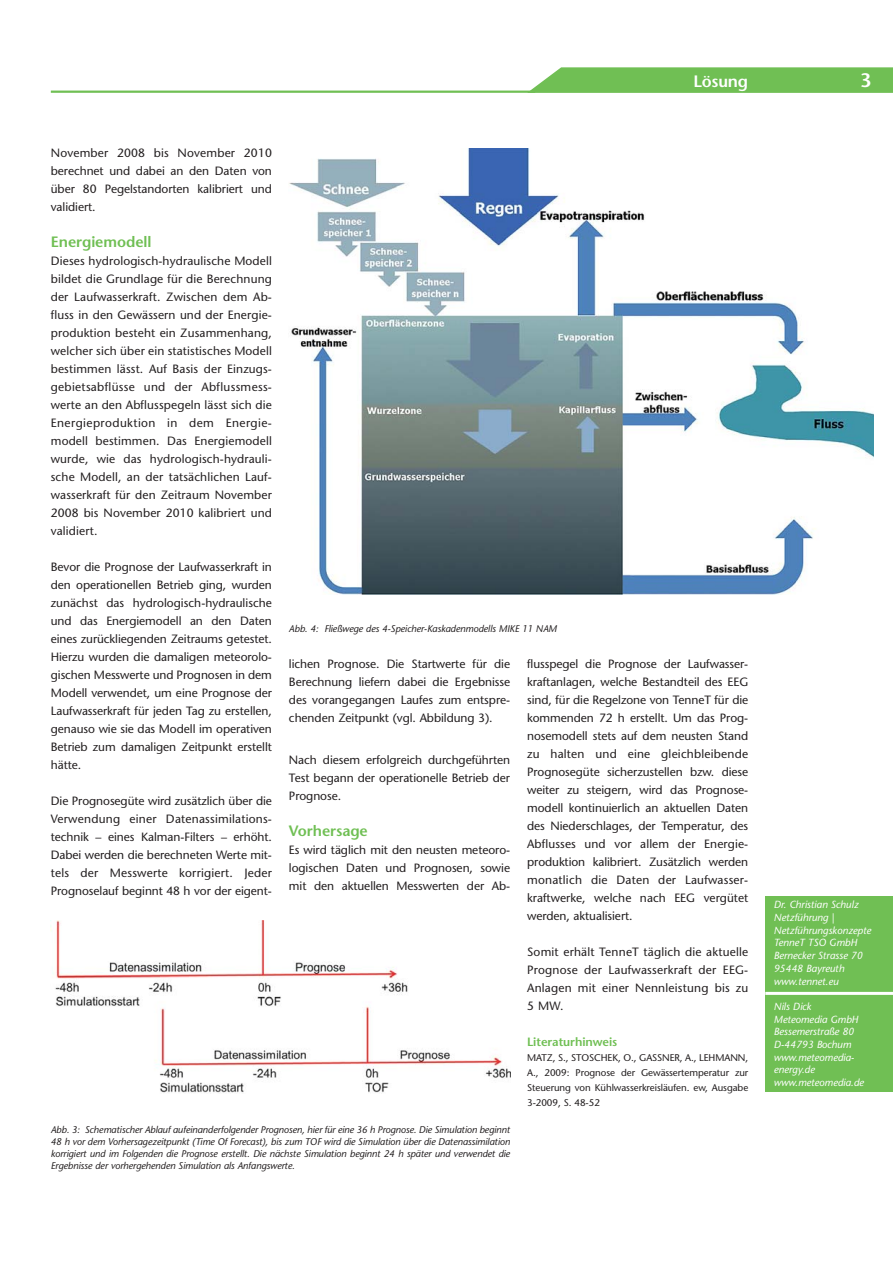
<style>
.page{position:relative;width:893px;height:1263px;background:#fff}
.page>*{position:absolute;margin:0;border:0;box-sizing:border-box;transform-origin:0 0}
.t1{font:600 19.5px "Stone Sans";color:#fff}
.t2{font:600 16.5px "Stone Sans";letter-spacing:-.01em;color:#fff}
.t3{font:600 15px "Stone Sans";letter-spacing:-.005em;color:#70bf54}
.t4{font:12px/18px "Stone Sans";letter-spacing:-.005em;color:#231f20;text-align:justify}
.t5{font:600 12px "Stone Sans";letter-spacing:-.005em;color:#70bf54}
.t6{font:italic 10.35px/12.8px "Stone Sans";letter-spacing:-.005em;color:#fff}
.t7{font:italic 9.75px/12px "Stone Sans";letter-spacing:-.01em;color:#231f20;text-align:justify}
.t8{font:9.75px/15px "Stone Sans";letter-spacing:-.005em;color:#231f20;text-align:justify}
</style>
<div class="page">
<hr style="left:51px;top:91px;width:484px;height:2px;background:#70bf54">
<svg style="left:527px;top:67px;width:365px;height:26px;background:#79c35e"></svg>
<img style="left:55px;top:921px;width:455px;height:172px">
<img style="left:289px;top:148px;width:585px;height:446px">
<div style="left:765px;top:896px;width:127px;height:196px;background:#70bf54"></div>
<hr style="left:765px;top:992px;width:127px;height:3px;background:#fff">
<h2 class="t2" style="left:693px;top:74px;width:56px">Lösung</h2>
<h1 class="t1" style="left:860px;top:73px;width:13px">3</h1>
<p class="t4" style="left:51px;top:145px;width:223px">November 2008 bis November 2010 berechnet und dabei an den Daten von über 80 Pegelstandorten kalibriert und validiert.</p>
<p class="t3" style="left:51px;top:236px;width:102px">Energiemodell</p>
<p class="t4" style="left:51px;top:253px;width:223px">Dieses hydrologisch-hydraulische Modell bildet die Grundlage für die Berechnung der Laufwasserkraft. Zwischen dem Ab - fluss in den Gewässern und der Ener gie - produktion besteht ein Zusammenhang, welcher sich über ein statistisches Modell bestimmen lässt. Auf Basis der Einzugs - gebietsabflüsse und der Abfluss mess - werte an den Abflusspegeln lässt sich die Energieproduktion in dem Energie - modell bestimmen. Das Energiemodell wurde, wie das hydrologisch-hydrauli&shy;sche Mo dell, an der tatsächlichen Lauf - wasserkraft für den Zeitraum November 2008 bis November 2010 kalibriert und validiert.</p>
<p class="t4" style="left:51px;top:559px;width:223px">Bevor die Prognose der Laufwasserkraft in den operationellen Betrieb ging, wurden zunächst das hydrologisch-hydraulische und das Energiemodell an den Daten eines zurückliegenden Zeitraums getestet.<br>Hierzu wurden die damaligen meteorolo&shy;gischen Messwerte und Prognosen in dem Modell verwendet, um eine Prognose der Laufwasserkraft für jeden Tag zu erstellen, genauso wie sie das Modell im operativen Betrieb zum damaligen Zeitpunkt erstellt hätte.</p>
<p class="t4" style="left:51px;top:793px;width:223px">Die Prognosegüte wird zusätzlich über die Verwendung einer Datenassimilations - technik – eines Kalman-Filters – erhöht.<br>Dabei werden die berechneten Werte mit&shy;tels der Messwerte korrigiert. Jeder Prognoselauf beginnt 48 h vor der eigent-</p>
<p class="t7" style="left:289px;top:623px;width:269px">Abb. 4: Fließwege des 4-Speicher-Kaskadenmodells MIKE 11 NAM</p>
<p class="t4" style="left:289px;top:656px;width:223px">lichen Prognose. Die Startwerte für die Berechnung liefern dabei die Ergebnisse des vorangegangen Laufes zum entspre&shy;chenden Zeitpunkt (vgl. Abbildung 3).</p>
<p class="t4" style="left:289px;top:752px;width:223px">Nach diesem erfolgreich durchgeführten Test begann der operationelle Betrieb der Prognose.</p>
<p class="t3" style="left:289px;top:825px;width:80px">Vorhersage</p>
<p class="t4" style="left:289px;top:842px;width:223px">Es wird täglich mit den neusten meteoro&shy;logischen Daten und Prognosen, sowie mit den aktuellen Messwerten der Ab -</p>
<p class="t4" style="left:527px;top:656px;width:223px">flusspegel die Prognose der Laufwasser - kraftanlagen, welche Bestandteil des EEG sind, für die Regelzone von TenneT für die kommenden 72 h erstellt. Um das Prog - nosemodell stets auf dem neusten Stand zu halten und eine gleichbleibende Prognosegüte sicherzustellen bzw. diese weiter zu steigern, wird das Prognose - modell kontinuierlich an aktuellen Daten des Niederschlages, der Temperatur, des Abflusses und vor allem der Energie - produktion kalibriert. Zusätzlich werden monatlich die Daten der Laufwasser - kraftwerke, welche nach EEG vergütet werden, aktualisiert.</p>
<p class="t4" style="left:527px;top:944px;width:223px">Somit erhält TenneT täglich die aktuelle Prognose der Laufwasserkraft der EEG-Anlagen mit einer Nennleistung bis zu 5 MW.</p>
<p class="t5" style="left:527px;top:1037px;width:92px">Literaturhinweis</p>
<p class="t8" style="left:527px;top:1051px;width:223px">MATZ, S., STOSCHEK, O., GASSNER, A., LEHMANN, A., 2009: Prognose der Gewässertemperatur zur Steuerung von Kühlwasserkreisläufen. ew, Ausgabe 3-2009, S. 48-52</p>
<p class="t6" style="left:774px;top:899px;width:99px">Dr. Christian Schulz<br>Netzführung |<br>Netzführungskonzepte<br>TenneT TSO GmbH<br>Bernecker Strasse 70<br>95448 Bayreuth www.tennet.eu</p>
<p class="t6" style="left:774px;top:1001px;width:92px">Nils Dick<br>Meteomedia GmbH<br>Bessemerstraße 80<br>D-44793 Bochum www.meteomedia&shy;energy.de www.meteomedia.de</p>
<p class="t7" style="left:51px;top:1124px;width:461px">Abb. 3: Schematischer Ablauf aufeinanderfolgender Prognosen, hier für eine 36 h Prognose. Die Simulation beginnt 48 h vor dem Vorhersagezeitpunkt (Time Of Forecast), bis zum TOF wird die Simulation über die Datenassimilation korrigiert und im Folgenden die Prognose erstellt. Die nächste Simulation beginnt 24 h später und verwendet die Ergebnisse der vorhergehenden Simulation als Anfangswerte.</p>
</div>
